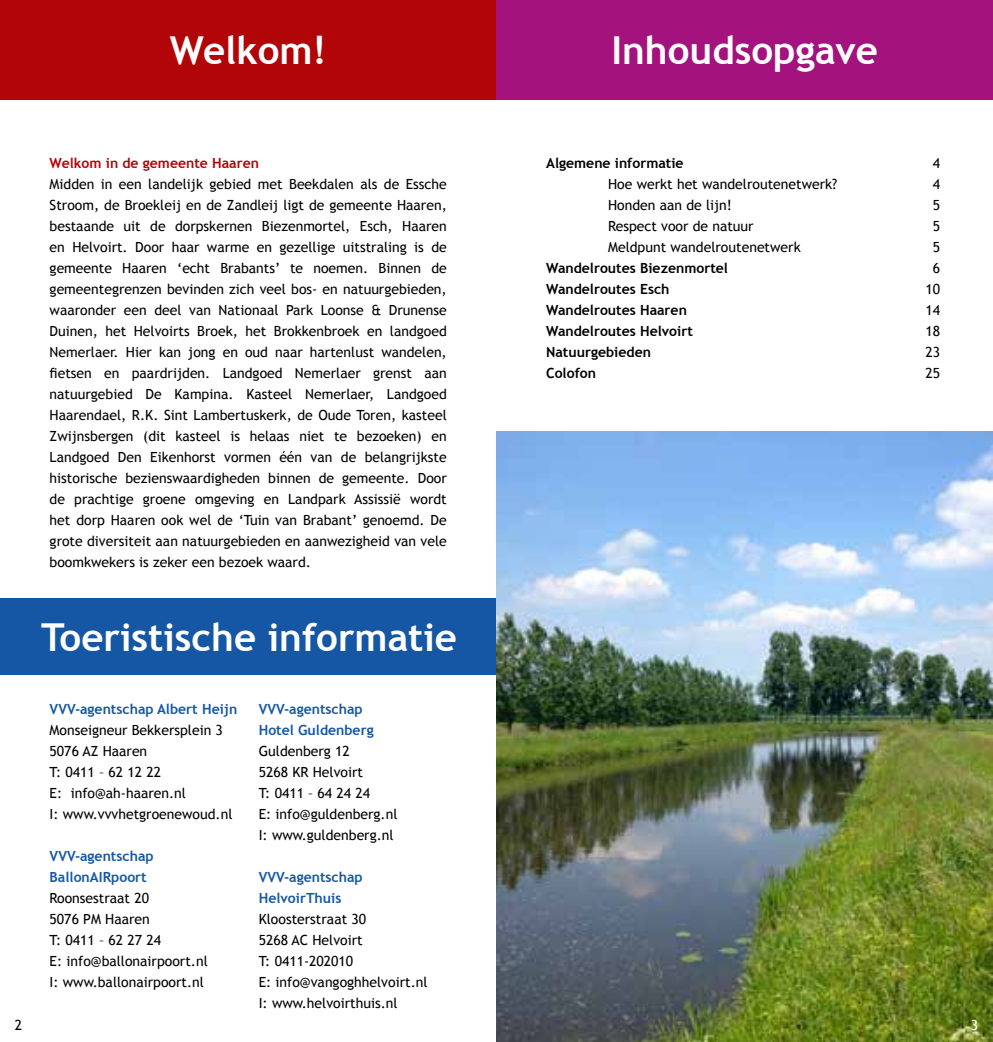
<style>
.page{position:relative;width:993px;height:1042px;background:#fff}
.page>*{position:absolute;margin:0;border:0;box-sizing:border-box;transform-origin:0 0}
.t1{font:700 38.5px "Trebuchet MS";color:#fff}
.t2{font:14px/21px "Trebuchet MS";color:#000}
.t3{font:700 14px "Trebuchet MS";color:#000}
.t4{font:700 14px/21px "Trebuchet MS";color:#1557a5}
.t5{font:700 14px "Trebuchet MS";color:#b10508}
.t6{font:14px "Trebuchet MS";color:#fff}
</style>
<div class="page">
<div style="left:0;top:0;width:496px;height:99px;background:#b10508"></div>
<div style="left:0;top:598px;width:496px;height:77px;background:#1557a5"></div>
<div style="left:496px;top:0;width:496px;height:99px;background:#a4127d"></div>
<img style="left:496px;top:432px;width:496px;height:610px">
<h1 class="t1" style="left:170px;top:26px;width:158px">Welkom!</h1>
<p class="t5" style="left:50px;top:154px;width:211px">Welkom in de gemeente Haaren</p>
<p class="t2" style="left:50px;top:174px;width:398px;text-align:justify">Midden in een landelijk gebied met Beekdalen als de Essche Stroom, de Broekleij en de Zandleij ligt de gemeente Haaren, bestaande uit de dorpskernen Biezenmortel, Esch, Haaren en Helvoirt. Door haar warme en gezellige uitstraling is de gemeente Haaren ‘echt Brabants’ te noemen. Binnen de gemeentegrenzen bevinden zich veel bos- en natuurgebieden, waaronder een deel van Nationaal Park Loonse &amp; Drunense Duinen, het Helvoirts Broek, het Brokkenbroek en landgoed Nemerlaer. Hier kan jong en oud naar hartenlust wandelen, fietsen en paardrijden. Landgoed Nemerlaer grenst aan natuurgebied De Kampina. Kasteel Nemerlaer, Landgoed Haarendael, R.K. Sint Lambertuskerk, de Oude Toren, kasteel Zwijnsbergen (dit kasteel is helaas niet te bezoeken) en Landgoed Den Eikenhorst vormen één van de belangrijkste historische bezienswaardigheden binnen de gemeente. Door de prachtige groene omgeving en Landpark Assissië wordt het dorp Haaren ook wel de ‘Tuin van Brabant’ genoemd. De grote diversiteit aan natuurgebieden en aanwezigheid van vele boomkwekers is zeker een bezoek waard.</p>
<h1 class="t1" style="left:41px;top:613px;width:417px">Toeristische informatie</h1>
<p class="t2" style="left:15px;top:1014px;width:9px">2</p>
<p class="t4" style="left:50px;top:699px;width:189px">VVV-agentschap Albert Heijn</p>
<p class="t2" style="left:50px;top:720px;width:184px">Monseigneur Bekkersplein 3<br>5076 AZ Haaren<br>T: 0411 – 62 12 22<br>E: info@ah-haaren.nl<br>I: www.vvvhetgroenewoud.nl</p>
<p class="t4" style="left:50px;top:846px;width:105px">VVV-agentschap<br>BallonAIRpoort</p>
<p class="t2" style="left:50px;top:888px;width:160px">Roonsestraat 20<br>5076 PM Haaren<br>T: 0411 – 62 27 24<br>E: info@ballonairpoort.nl<br>I: www.ballonairpoort.nl</p>
<p class="t4" style="left:259px;top:699px;width:116px">VVV-agentschap<br>Hotel Guldenberg</p>
<p class="t2" style="left:259px;top:741px;width:140px">Guldenberg 12<br>5268 KR Helvoirt<br>T: 0411 – 64 24 24<br>E: info@guldenberg.nl<br>I: www.guldenberg.nl</p>
<p class="t4" style="left:259px;top:867px;width:105px">VVV-agentschap<br>HelvoirThuis</p>
<p class="t2" style="left:259px;top:909px;width:170px">Kloosterstraat 30<br>5268 AC Helvoirt<br>T: 0411-202010<br>E: info@vangoghhelvoirt.nl<br>I: www.helvoirthuis.nl</p>
<h1 class="t1" style="left:611px;top:26px;width:268px">Inhoudsopgave</h1>
<p class="t3" style="left:546px;top:154px;width:139px">Algemene informatie</p>
<p class="t2" style="left:932px;top:153px;width:9px">4</p>
<p class="t2" style="left:608px;top:174px;width:231px">Hoe werkt het wandelroutenetwerk?</p>
<p class="t2" style="left:932px;top:174px;width:9px">4</p>
<p class="t2" style="left:608px;top:195px;width:125px">Honden aan de lijn!</p>
<p class="t2" style="left:932px;top:195px;width:9px">5</p>
<p class="t2" style="left:608px;top:216px;width:147px">Respect voor de natuur</p>
<p class="t2" style="left:932px;top:216px;width:9px">5</p>
<p class="t2" style="left:608px;top:237px;width:194px">Meldpunt wandelroutenetwerk</p>
<p class="t2" style="left:932px;top:237px;width:9px">5</p>
<p class="t3" style="left:546px;top:259px;width:183px">Wandelroutes Biezenmortel</p>
<p class="t2" style="left:932px;top:258px;width:9px">6</p>
<p class="t3" style="left:546px;top:280px;width:125px">Wandelroutes Esch</p>
<p class="t2" style="left:925px;top:279px;width:16px">10</p>
<p class="t3" style="left:546px;top:301px;width:142px">Wandelroutes Haaren</p>
<p class="t2" style="left:925px;top:300px;width:16px">14</p>
<p class="t3" style="left:546px;top:322px;width:148px">Wandelroutes Helvoirt</p>
<p class="t2" style="left:925px;top:321px;width:16px">18</p>
<p class="t3" style="left:546px;top:343px;width:106px">Natuurgebieden</p>
<p class="t2" style="left:925px;top:342px;width:16px">23</p>
<p class="t3" style="left:546px;top:364px;width:51px">Colofon</p>
<p class="t2" style="left:925px;top:363px;width:16px">25</p>
<p class="t6" style="left:970px;top:1016px;width:9px">3</p>
</div>
